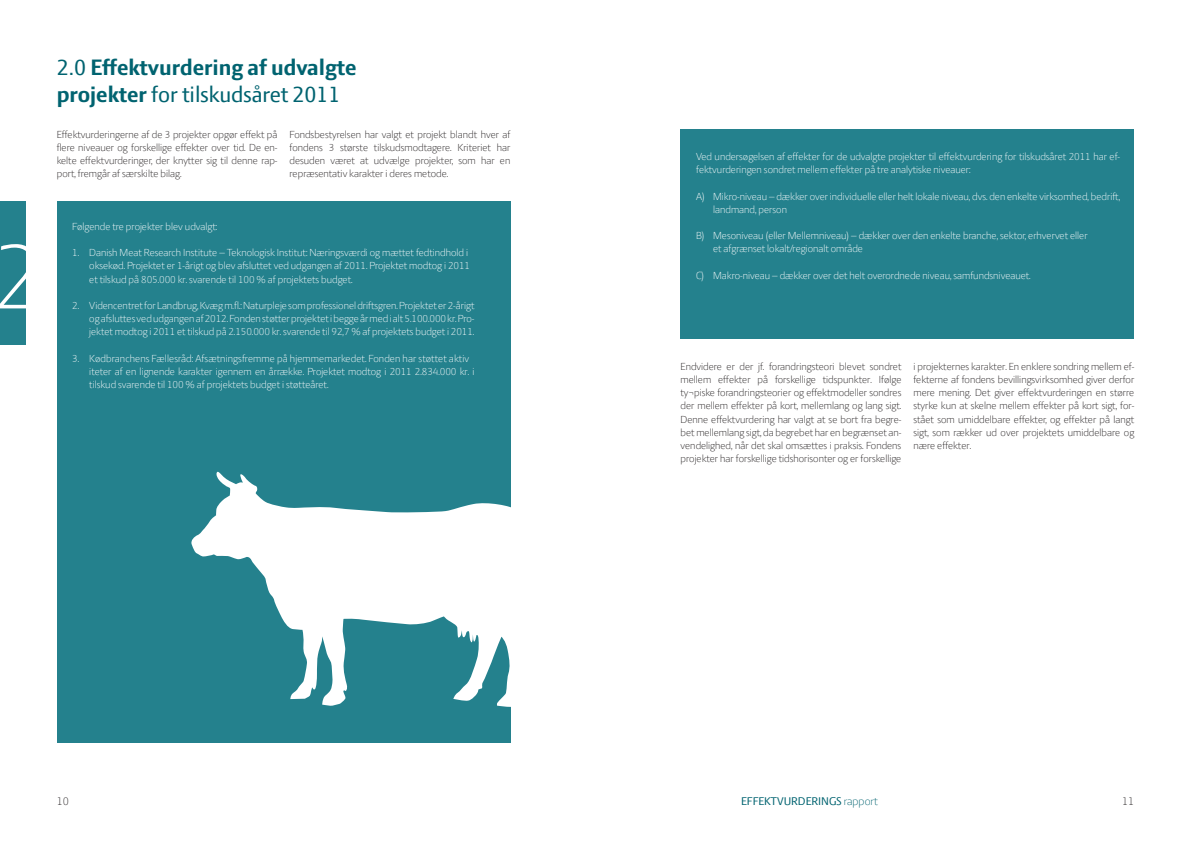
<style>
.page{position:relative;width:1191px;height:842px;background:#fff}
.page>*{position:absolute;margin:0;border:0;box-sizing:border-box;transform-origin:0 0}
.t1{font:300 100px "LF Press Sans";color:#fff}
.t2{font:700 24px/26.8px "LF Press Sans";color:#006370}
.t3{font:12px "LF Press Sans";color:#006370}
.t4{font:300 12px "LF Press Sans";color:#231f20}
.t5{font:300 11px/13.2px "LF Press Sans";color:#fff}
.t6{font:300 11px/13.2px "LF Press Sans";color:#231f20;text-align:justify}
.s1{font-weight:400}
.s2{font-weight:300}
</style>
<div class="page">
<div style="left:680px;top:129px;width:454px;height:210px;background:#24818d"></div>
<div style="left:57px;top:201px;width:453px;height:542px;background:#24818d"></div>
<div style="left:0;top:201px;width:26px;height:143px;background:#24818d"></div>
<svg style="left:191px;top:471px;width:320px;height:237px"></svg>
<h1 class="t1" style="left:-7px;top:218px;width:51px">2</h1>
<h2 class="t2" style="left:57px;top:53px;width:301px"><span class="s1">2.0</span> Effektvurdering af udvalgte projekter <span class="s1">FOR TILSKUDSÅRET 2011</span></h2>
<p class="t6" style="left:57px;top:127px;width:222px">Effektvurderingerne af de 3 projekter opgør effekt på flere niveauer og forskellige effekter over tid. De en&shy;kelte effektvurderinger, der knytter sig til denne rap&shy;port, fremgår af særskilte bilag.</p>
<p class="t6" style="left:289px;top:127px;width:222px">Fondsbestyrelsen har valgt et projekt blandt hver af fondens 3 største tilskudsmodtagere. Kriteriet har desuden været at udvælge projekter, som har en repræsentativ karakter i deres metode.</p>
<p class="t5" style="left:72px;top:219px;width:146px">Følgende tre projekter blev udvalgt:</p>
<p class="t5" style="left:89px;top:246px;width:382px;text-indent:-17px">1. Danish Meat Research Institute – Teknologisk Institut: Næringsværdi og mættet fedtindhold i oksekød. Projektet er 1-årigt og blev afsluttet ved udgangen af 2011. Projektet modtog i 2011 et tilskud på 805.000 kr. svarende til 100 % af projektets budget.</p>
<p class="t5" style="left:89px;top:299px;width:387px;text-align:justify;text-indent:-17px">2. Videncentret for Landbrug, Kvæg m.fl.: Naturpleje som professionel driftsgren. Projektet er 2-årigt og afsluttes ved udgangen af 2012. Fonden støtter projektet i begge år med i alt 5.100.000 kr. Pro&shy;jektet modtog i 2011 et tilskud på 2.150.000 kr. svarende til 92,7 % af projektets budget i 2011.</p>
<p class="t5" style="left:89px;top:351px;width:387px;text-indent:-17px">3. Kødbranchens Fællesråd: Afsætningsfremme på hjemmemarkedet. Fonden har støttet aktiv iteter af en lignende karakter igennem en årrække. Projektet modtog i 2011 2.834.000 kr. i tilskud svarende til 100 % af projektets budget i støtteåret.</p>
<p class="t5" style="left:696px;top:150px;width:425px">Ved undersøgelsen af effekter for de udvalgte projekter til effektvurdering for tilskudsåret 2011 har ef&shy;fektvurderingen sondret mellem effekter på tre analytiske niveauer:</p>
<p class="t5" style="left:713px;top:189px;width:408px;text-indent:-17px">A) Mikro-niveau – dækker over individuelle eller helt lokale niveau, dvs. den enkelte virksomhed, bedrift, landmand, person</p>
<p class="t5" style="left:713px;top:229px;width:376px;text-indent:-17px">B) Mesoniveau (eller Mellemniveau) – dækker over den enkelte branche, sektor, erhvervet eller et afgrænset lokalt/regionalt område</p>
<p class="t5" style="left:696px;top:268px;width:336px">C) Makro-niveau – dækker over det helt overordnede niveau, samfundsniveauet.</p>
<p class="t6" style="left:680px;top:359px;width:222px">Endvidere er der jf. forandringsteori blevet sondret mellem effekter på forskellige tidspunkter. Ifølge ty¬piske forandringsteorier og effektmodeller sondres der mellem effekter på kort, mellemlang og lang sigt.<br>Denne effektvurdering har valgt at se bort fra begre&shy;bet mellemlang sigt, da begrebet har en begrænset an&shy;vendelighed, når det skal omsættes i praksis. Fondens projekter har forskellige tidshorisonter og er forskellige</p>
<p class="t6" style="left:913px;top:359px;width:222px">i projekternes karakter. En enklere sondring mellem ef&shy;fekterne af fondens bevillingsvirksomhed giver derfor mere mening. Det giver effektvurderingen en større styrke kun at skelne mellem effekter på kort sigt, for&shy;stået som umiddelbare effekter, og effekter på langt sigt, som rækker ud over projektets umiddelbare og nære effekter.</p>
<p class="t4" style="left:57px;top:794px;width:13px">10</p>
<p class="t3" style="left:741px;top:794px;width:138px">EFFEKTVURDERINGS <span class="s2">rapport</span></p>
<p class="t4" style="left:1122px;top:794px;width:13px">11</p>
</div>
